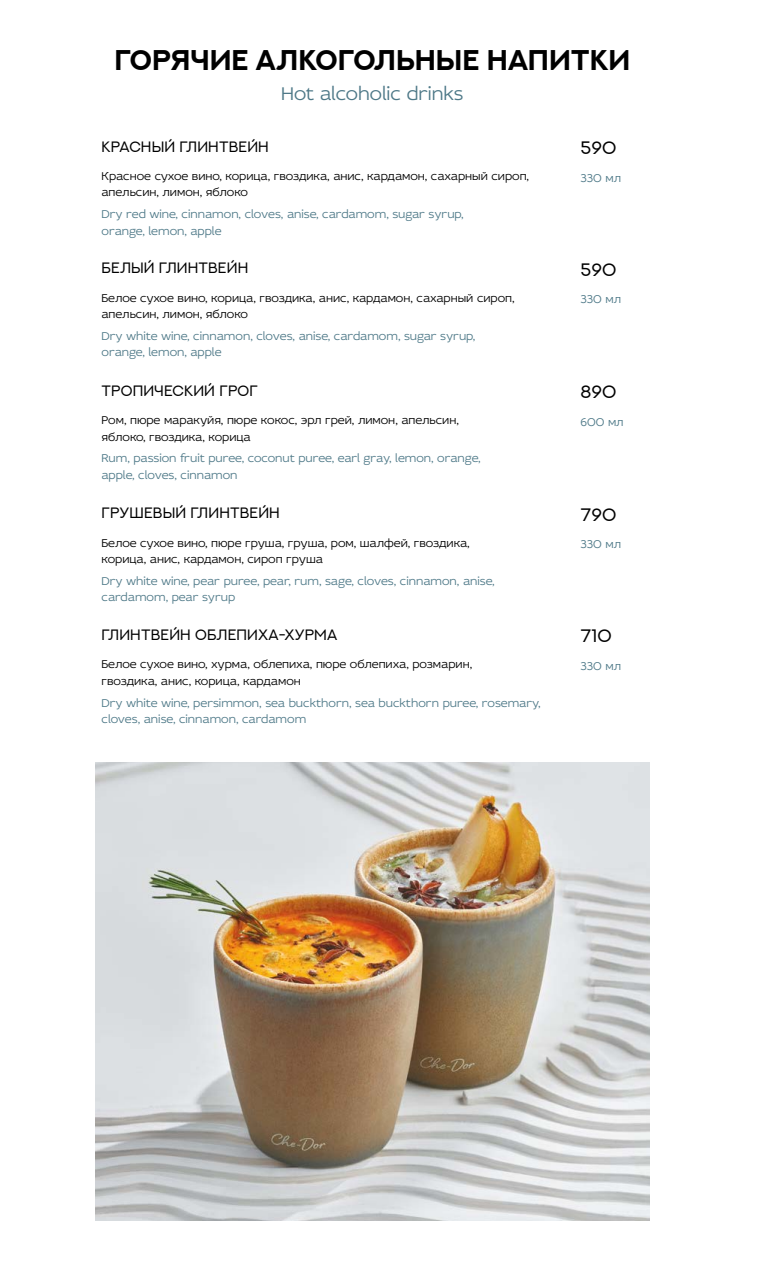
<style>
.page{position:relative;width:766px;height:1263px;background:#fff}
.page>*{position:absolute;margin:0;border:0;box-sizing:border-box;transform-origin:0 0}
.t1{font:700 28.5px "NEXTART";color:#000}
.t2{font:300 19.5px "Idealist Sans";color:#4d7887}
.t3{font:18px "NEXTART";letter-spacing:.01em;color:#000}
.t4{font:15px "NEXTART";letter-spacing:.01em;color:#000}
.t5{font:300 12px/16.5px "Idealist Sans";color:#4d7887}
.t6{font:300 12px/16.5px "Idealist Sans";color:#000}
</style>
<div class="page">
<img style="left:95px;top:762px;width:554px;height:458px">
<h1 class="t1" style="left:114px;top:43px;width:517px">Горячие алкогольные напитки</h1>
<h2 class="t2" style="left:281px;top:80px;width:184px">Hot alcoholic drinks</h2>
<p class="t4" style="left:101px;top:138px;width:169px">Красный Глинтвейн</p>
<h3 class="t3" style="left:580px;top:137px;width:37px">590</h3>
<p class="t6" style="left:101px;top:167px;width:429px">Красное сухое вино, корица, гвоздика, анис, кардамон, сахарный сироп, апельсин, лимон, яблоко</p>
<p class="t5" style="left:580px;top:169px;width:42px">330 мл</p>
<p class="t5" style="left:101px;top:205px;width:363px">Dry red wine, cinnamon, cloves, anise, cardamom, sugar syrup, orange, lemon, apple</p>
<p class="t4" style="left:101px;top:259px;width:148px">Белый Глинтвейн</p>
<h3 class="t3" style="left:580px;top:259px;width:37px">590</h3>
<p class="t6" style="left:101px;top:289px;width:414px">Белое сухое вино, корица, гвоздика, анис, кардамон, сахарный сироп, апельсин, лимон, яблоко</p>
<p class="t5" style="left:580px;top:291px;width:42px">330 мл</p>
<p class="t5" style="left:101px;top:327px;width:375px">Dry white wine, cinnamon, cloves, anise, cardamom, sugar syrup, orange, lemon, apple</p>
<p class="t4" style="left:101px;top:382px;width:158px">Тропический грог</p>
<h3 class="t3" style="left:580px;top:381px;width:38px">890</h3>
<p class="t6" style="left:101px;top:411px;width:359px">Ром, пюре маракуйя, пюре кокос, эрл грей, лимон, апельсин, яблоко, гвоздика, корица</p>
<p class="t5" style="left:580px;top:413px;width:45px">600 мл</p>
<p class="t5" style="left:101px;top:450px;width:380px">Rum, passion fruit puree, coconut puree, earl gray, lemon, orange, apple, cloves, cinnamon</p>
<p class="t4" style="left:101px;top:504px;width:180px">Грушевый Глинтвейн</p>
<h3 class="t3" style="left:580px;top:504px;width:37px">790</h3>
<p class="t6" style="left:101px;top:534px;width:369px">Белое сухое вино, пюре груша, груша, ром, шалфей, гвоздика, корица, анис, кардамон, сироп груша</p>
<p class="t5" style="left:580px;top:536px;width:42px">330 мл</p>
<p class="t5" style="left:101px;top:572px;width:394px">Dry white wine, pear puree, pear, rum, sage, cloves, cinnamon, anise, cardamom, pear syrup</p>
<p class="t4" style="left:101px;top:626px;width:237px">Глинтвейн Облепиха-Хурма</p>
<h3 class="t3" style="left:580px;top:626px;width:33px">710</h3>
<p class="t6" style="left:101px;top:655px;width:372px">Белое сухое вино, хурма, облепиха, пюре облепиха, розмарин, гвоздика, анис, корица, кардамон</p>
<p class="t5" style="left:580px;top:657px;width:42px">330 мл</p>
<p class="t5" style="left:101px;top:694px;width:440px">Dry white wine, persimmon, sea buckthorn, sea buckthorn puree, rosemary, cloves, anise, cinnamon, cardamom</p>
</div>
